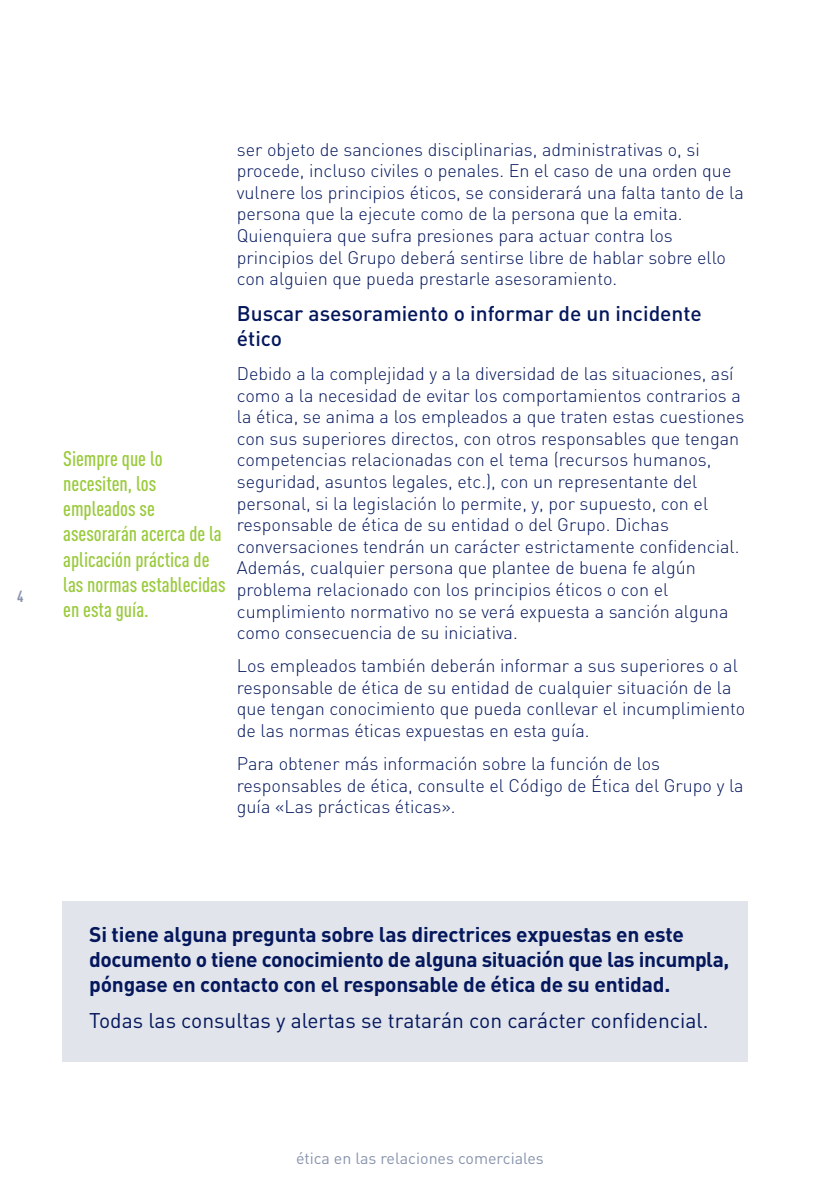
<style>
.page{position:relative;width:840px;height:1191px;background:#fff}
.page>*{position:absolute;margin:0;border:0;box-sizing:border-box;transform-origin:0 0}
.t1{font:700 21px/25.2px "DIN";letter-spacing:-.01em;color:#04175c}
.t2{font:500 21px/25.2px "DIN Cond";color:#99ca3b}
.t3{font:21px "DIN";color:#04175c}
.t4{font:500 21px/25.2px "DIN";color:#04175c}
.t5{font:300 18px/21.6px "DIN";color:#04175c}
.t6{font:16px "DIN";color:#8894ad}
.t7{font:700 16px "DIN Cond";color:#8894ad}
</style>
<div class="page">
<div style="left:62px;top:901px;width:685px;height:160px;background:#e1e5eb"></div>
<p class="t7" style="left:17px;top:586px;width:8px">4</p>
<p class="t2" style="left:63px;top:445px;width:164px">Siempre que lo necesiten, los empleados se asesorarán acerca de la aplicación práctica de las normas establecidas en esta guía.</p>
<p class="t5" style="left:237px;top:138px;width:508px">ser objeto de sanciones disciplinarias, administrativas o, si procede, incluso civiles o penales. En el caso de una orden que vulnere los principios éticos, se considerará una falta tanto de la persona que la ejecute como de la persona que la emita.<br>Quienquiera que sufra presiones para actuar contra los principios del Grupo deberá sentirse libre de hablar sobre ello con alguien que pueda prestarle asesoramiento.</p>
<p class="t4" style="left:237px;top:300px;width:466px">Buscar asesoramiento o informar de un incidente ético</p>
<p class="t5" style="left:237px;top:362px;width:509px">Debido a la complejidad y a la diversidad de las situaciones, así como a la necesidad de evitar los comportamientos contrarios a la ética, se anima a los empleados a que traten estas cuestiones con sus superiores directos, con otros responsables que tengan competencias relacionadas con el tema (recursos humanos, seguridad, asuntos legales, etc.), con un representante del personal, si la legislación lo permite, y, por supuesto, con el responsable de ética de su entidad o del Grupo. Dichas conversaciones tendrán un carácter estrictamente confidencial.<br>Además, cualquier persona que plantee de buena fe algún problema relacionado con los principios éticos o con el cumplimiento normativo no se verá expuesta a sanción alguna como consecuencia de su iniciativa.</p>
<p class="t5" style="left:237px;top:654px;width:509px">Los empleados también deberán informar a sus superiores o al responsable de ética de su entidad de cualquier situación de la que tengan conocimiento que pueda conllevar el incumplimiento de las normas éticas expuestas en esta guía.</p>
<p class="t5" style="left:237px;top:752px;width:508px">Para obtener más información sobre la función de los responsables de ética, consulte el Código de Ética del Grupo y la guía «Las prácticas éticas».</p>
<p class="t1" style="left:89px;top:921px;width:641px">Si tiene alguna pregunta sobre las directrices expuestas en este documento o tiene conocimiento de alguna situación que las incumpla, póngase en contacto con el responsable de ética de su entidad.</p>
<p class="t3" style="left:89px;top:1007px;width:620px">Todas las consultas y alertas se tratarán con carácter confidencial.</p>
<p class="t6" style="left:296px;top:1147px;width:249px">ética en las relaciones comerciales</p>
</div>
